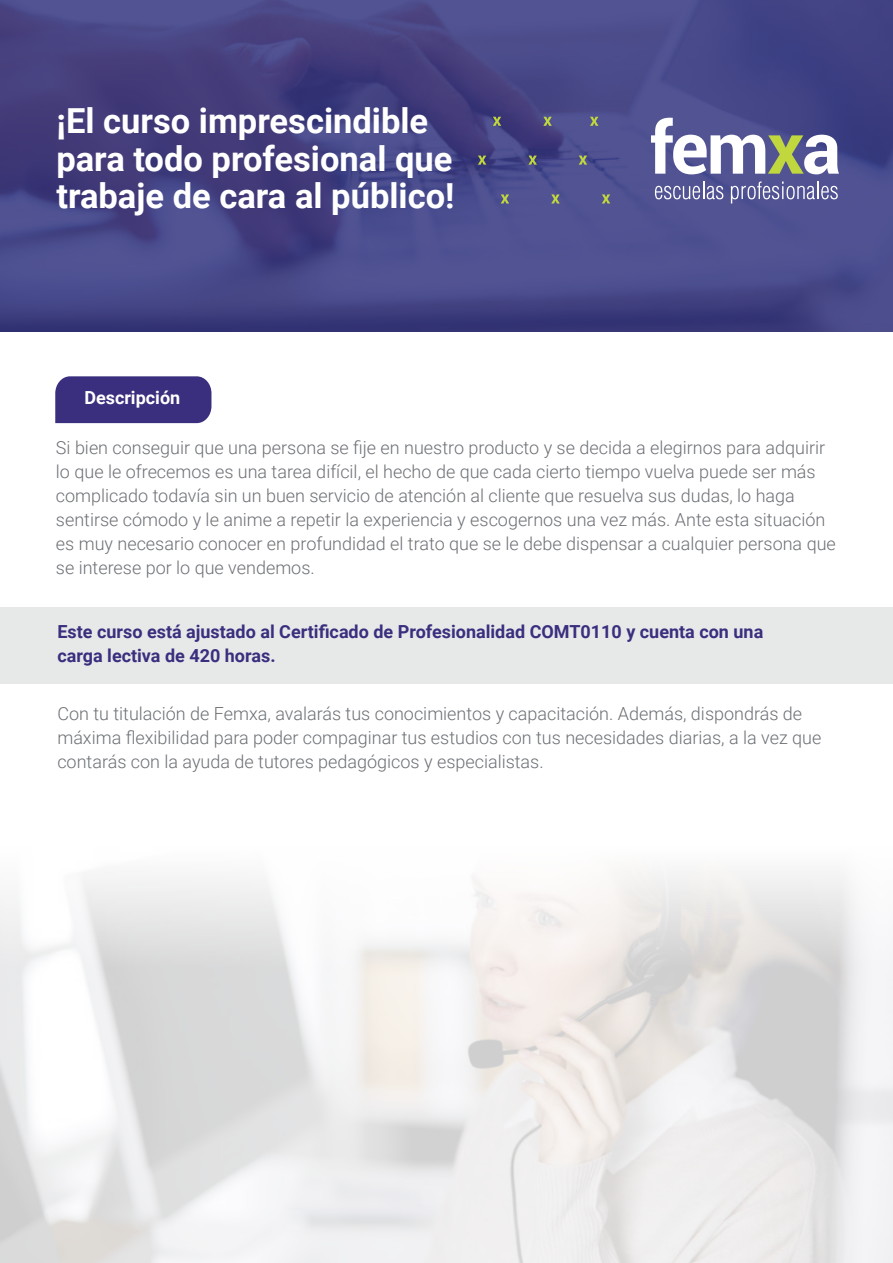
<style>
.page{position:relative;width:893px;height:1263px;background:#fff}
.page>*{position:absolute;margin:0;border:0;box-sizing:border-box;transform-origin:0 0}
.t1{font:700 34.5px/37.5px "Roboto";color:#fff}
.t2{font:300 18px/24px "Roboto";color:#6c7075}
.t3{font:700 18px/24px "Roboto";color:#3a2e7e}
.t4{font:700 18px "Roboto";color:#fff}
</style>
<div class="page">
<div style="left:0;top:607px;width:893px;height:77px;background:#e2e4e4"></div>
<svg style="left:0;top:0;width:893px;height:332px;background:#464585"></svg>
<div style="left:55px;top:376px;width:156px;height:47px;background:#3a2e7e"></div>
<svg style="left:478px;top:156px;width:8px;height:9px"></svg>
<svg style="left:528px;top:156px;width:9px;height:9px"></svg>
<svg style="left:579px;top:156px;width:8px;height:9px"></svg>
<svg style="left:501px;top:194px;width:8px;height:9px"></svg>
<svg style="left:551px;top:194px;width:9px;height:9px"></svg>
<svg style="left:602px;top:194px;width:8px;height:9px"></svg>
<svg style="left:651px;top:118px;width:188px;height:56px"></svg>
<svg style="left:655px;top:181px;width:68px;height:18px"></svg>
<svg style="left:731px;top:181px;width:107px;height:22px;background:#7476a9"></svg>
<svg style="left:493px;top:117px;width:8px;height:9px"></svg>
<svg style="left:543px;top:117px;width:9px;height:9px"></svg>
<svg style="left:590px;top:117px;width:8px;height:9px"></svg>
<h1 class="t1" style="left:56px;top:105px;width:400px">¡El curso imprescindible para todo profesional que trabaje de cara al público!</h1>
<p class="t4" style="left:84px;top:390px;width:97px">Descripción</p>
<p class="t2" style="left:56px;top:435px;width:781px">Si bien conseguir que una persona se fije en nuestro producto y se decida a elegirnos para adquirir lo que le ofrecemos es una tarea difícil, el hecho de que cada cierto tiempo vuelva puede ser más complicado todavía sin un buen servicio de atención al cliente que resuelva sus dudas, lo haga sentirse cómodo y le anime a repetir la experiencia y escogernos una vez más. Ante esta situación es muy necesario conocer en profundidad el trato que se le debe dispensar a cualquier persona que se interese por lo que vendemos.</p>
<p class="t3" style="left:57px;top:619px;width:707px">Este curso está ajustado al Certificado de Profesionalidad COMT0110 y cuenta con una carga lectiva de 420 horas.</p>
<p class="t2" style="left:57px;top:700px;width:765px">Con tu titulación de Femxa, avalarás tus conocimientos y capacitación. Además, dispondrás de máxima flexibilidad para poder compaginar tus estudios con tus necesidades diarias, a la vez que contarás con la ayuda de tutores pedagógicos y especialistas.</p>
</div>
